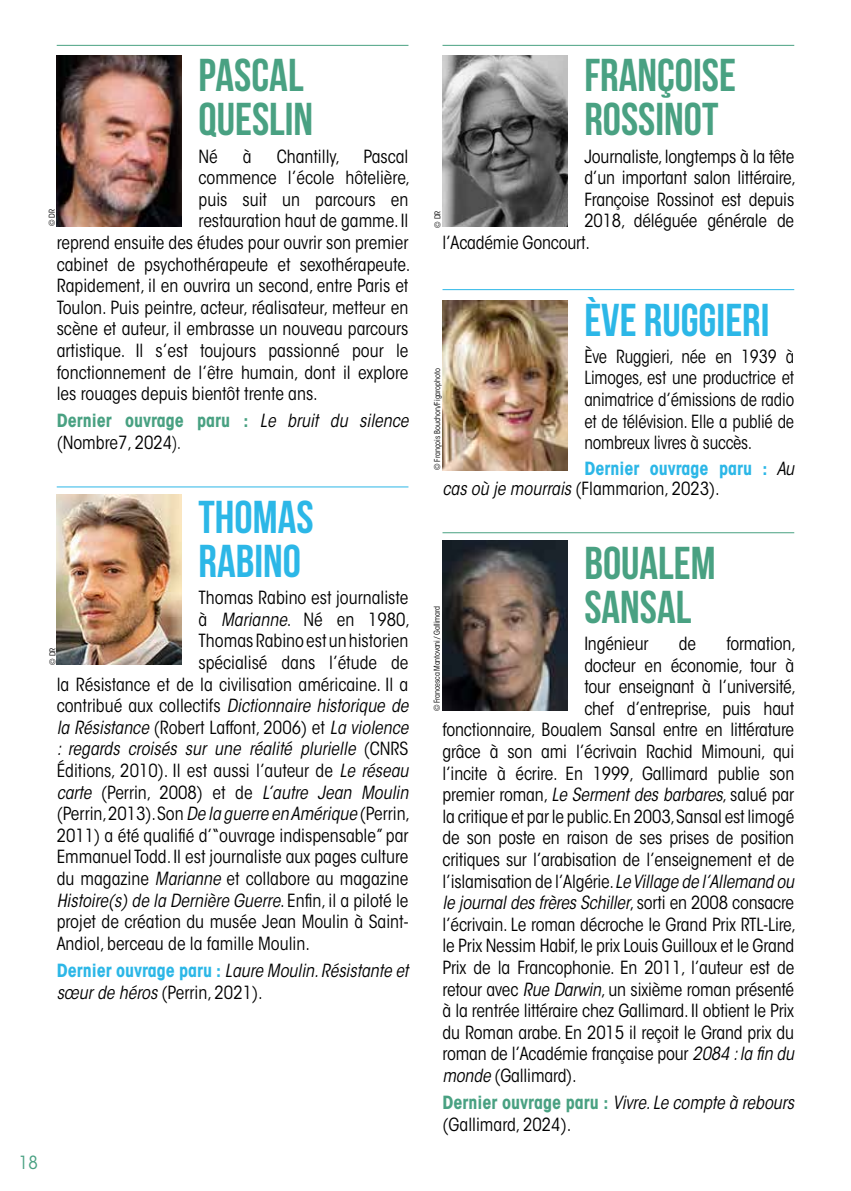
<style>
.page{position:relative;width:851px;height:1191px;background:#fff}
.page>*{position:absolute;margin:0;border:0;box-sizing:border-box;transform-origin:0 0}
.t1{font:700 46px/44px "Bebas Neue";color:#49a182}
.t2{font:700 46px/44px "Bebas Neue";color:#2cb7e7}
.t3{font:condensed 18px "ITC Avant Garde Std";letter-spacing:-.01em;color:#000}
.t4{font:italic condensed 18px "ITC Avant Garde Std";color:#000}
.t5{font:condensed 18px/21.6px "ITC Avant Garde Std";letter-spacing:-.01em;color:#000;text-align:justify;scale:.96 1}
.t6{font:italic condensed 18px/21.6px "ITC Avant Garde Std";color:#000}
.t7{font:700 condensed 18px/20px "ITC Avant Garde Std";color:#2cb7e7}
.t8{font:700 condensed 18px/21.6px "ITC Avant Garde Std";color:#49a182}
.t9{font:condensed 18px "ITC Avant Garde Std";color:#49a182}
.t10{font:condensed 8px "ITC Avant Garde Std";letter-spacing:-.02em;color:#000}
.t11{font:condensed 8px "ITC Avant Garde Std";color:#000}
.s1{font-weight:400;font-style:italic;color:#000}
.s2{font-weight:400;color:#000}
.s3{font-style:italic}
.s4{font-style:normal}
.s5{font-weight:700;font-style:normal;color:#2cb7e7}
.s6{font-weight:700;font-style:normal;color:#49a182}
</style>
<div class="page">
<hr style="left:57px;top:45px;width:351px;height:1px;background:#49a182">
<hr style="left:57px;top:486px;width:351px;height:1px;background:#2cb7e7">
<img style="left:57px;top:56px;width:124px;height:170px">
<img style="left:57px;top:495px;width:124px;height:170px">
<hr style="left:442px;top:45px;width:352px;height:1px;background:#49a182">
<hr style="left:442px;top:289px;width:352px;height:1px;background:#2cb7e7">
<hr style="left:442px;top:532px;width:352px;height:1px;background:#49a182">
<img style="left:442px;top:56px;width:125px;height:170px">
<img style="left:442px;top:300px;width:125px;height:170px">
<img style="left:442px;top:540px;width:125px;height:170px">
<h1 class="t1" style="left:198px;top:53px;width:116px">PASCAL<br>QUESLIN</h1>
<p class="t3" style="left:198px;top:145px;width:21px">Né</p>
<p class="t3" style="left:243px;top:145px;width:10px">à</p>
<p class="t3" style="left:277px;top:145px;width:65px">Chantilly,</p>
<p class="t3" style="left:363px;top:145px;width:46px">Pascal</p>
<p class="t3" style="left:198px;top:167px;width:213px">commence l’école hôtelière,</p>
<p class="t3" style="left:198px;top:188px;width:211px">puis suit un parcours en</p>
<p class="t3" style="left:198px;top:210px;width:211px">restauration haut de gamme. Il</p>
<p class="t3" style="left:57px;top:232px;width:353px">reprend ensuite des études pour ouvrir son premier</p>
<p class="t3" style="left:57px;top:253px;width:355px">cabinet de psychothérapeute et sexothérapeute.</p>
<p class="t3" style="left:57px;top:275px;width:353px">Rapidement, il en ouvrira un second, entre Paris et</p>
<p class="t3" style="left:57px;top:296px;width:353px">Toulon. Puis peintre, acteur, réalisateur, metteur en</p>
<p class="t3" style="left:57px;top:318px;width:353px">scène et auteur, il embrasse un nouveau parcours</p>
<p class="t3" style="left:57px;top:340px;width:353px">artistique. Il s’est toujours passionné pour le</p>
<p class="t3" style="left:57px;top:361px;width:353px">fonctionnement de l’être humain, dont il explore</p>
<p class="t3" style="left:57px;top:383px;width:262px">les rouages depuis bientôt trente ans.</p>
<p class="t8" style="left:57px;top:410px;width:353px">Dernier ouvrage paru : <span class="s1">Le bruit du silence </span><span class="s2">(Nombre7, 2024).</span></p>
<p class="t10" style="left:47px;top:226px;width:18px;rotate:-90deg">© DR</p>
<h1 class="t2" style="left:198px;top:494px;width:117px">THOMAS<br>RABINO</h1>
<p class="t3" style="left:198px;top:587px;width:211px">Thomas Rabino est journaliste</p>
<p class="t3" style="left:198px;top:608px;width:213px">à <span class="s3">Marianne</span>. N é e n 1 9 8 0 ,</p>
<p class="t3" style="left:198px;top:630px;width:211px">Thomas Rabino est un historien</p>
<p class="t3" style="left:198px;top:651px;width:211px">spécialisé dans l’étude de</p>
<p class="t3" style="left:57px;top:673px;width:353px">la Résistance et de la civilisation américaine. Il a</p>
<p class="t4" style="left:57px;top:695px;width:357px"><span class="s4">co n t r i b u é a u x co l l e ct i fs</span> Dictionnaire historique de</p>
<p class="t4" style="left:57px;top:716px;width:357px">la Résistance <span class="s4">(Robert Laffont, 2006) et</span> La violence</p>
<p class="t4" style="left:57px;top:738px;width:353px">: regards croisés sur une réalité plurielle <span class="s4">( C N R S</span></p>
<p class="t3" style="left:57px;top:759px;width:357px">Éditions, 2010). Il est aussi l’auteur de <span class="s3">Le réseau</span></p>
<p class="t4" style="left:57px;top:781px;width:357px">carte <span class="s4">( Pe r r i n , 2 0 0 8 ) et d e</span> L’autre Jean Moulin</p>
<p class="t3" style="left:57px;top:803px;width:355px">(Perrin,2013).Son <span class="s3">De la guerre en Amérique</span> (Perrin,</p>
<p class="t3" style="left:57px;top:824px;width:353px">2011) a été qualifié d’“ouvrage indispensable” par</p>
<p class="t3" style="left:57px;top:846px;width:353px">Emmanuel Todd. Il est journaliste aux pages culture</p>
<p class="t3" style="left:57px;top:867px;width:353px">du magazine <span class="s3">Marianne</span> et collabore au magazine</p>
<p class="t4" style="left:57px;top:889px;width:353px">Histoire(s) de la Dernière Guerre<span class="s4">. E n fi n , i l a p i l o t é l e</span></p>
<p class="t3" style="left:57px;top:911px;width:353px">projet de création du musée Jean Moulin à Saint-</p>
<p class="t3" style="left:57px;top:932px;width:255px">Andiol, berceau de la famille Moulin.</p>
<p class="t6" style="left:57px;top:960px;width:353px"><span class="s5">Dernier ouvrage paru :</span> Laure Moulin. Résistante et sœur de héros <span class="s4">(Perrin, 2021).</span></p>
<p class="t10" style="left:48px;top:664px;width:18px;rotate:-90deg">© DR</p>
<p class="t9" style="left:19px;top:1152px;width:20px">18</p>
<h1 class="t1" style="left:584px;top:53px;width:153px">FRANÇOISE<br>ROSSINOT</h1>
<p class="t3" style="left:584px;top:145px;width:211px">Journaliste, longtemps à la tête</p>
<p class="t3" style="left:584px;top:167px;width:213px">d’un important salon littéraire,</p>
<p class="t3" style="left:584px;top:188px;width:211px">Françoise Rossinot est depuis</p>
<p class="t3" style="left:584px;top:210px;width:211px">2018, déléguée générale de</p>
<p class="t3" style="left:442px;top:232px;width:149px">l’Académie Goncourt.</p>
<p class="t10" style="left:432px;top:228px;width:18px;rotate:-90deg">© DR</p>
<h1 class="t2" style="left:584px;top:297px;width:187px">ÈVE RUGGIERI</h1>
<p class="t5" style="left:584px;top:345px;width:220px">Ève Ruggieri, née en 1939 à Limoges, est une productrice et animatrice d’émissions de radio et de télévision. Elle a publié de nombreux livres à succès.</p>
<p class="t7" style="left:442px;top:458px;width:353px;text-indent:142px">Dernier ouvrage paru : <span class="s1">Au cas où je mourrais</span> <span class="s2">(Flammarion, 2023).</span></p>
<p class="t11" style="left:432px;top:470px;width:104px;rotate:-90deg">© François Bouchon/Figarophoto</p>
<h1 class="t1" style="left:584px;top:540px;width:133px">BOUALEM<br>SANSAL</h1>
<p class="t3" style="left:584px;top:632px;width:66px">Ingénieur</p>
<p class="t3" style="left:678px;top:632px;width:19px">de</p>
<p class="t3" style="left:726px;top:632px;width:71px">formation,</p>
<p class="t3" style="left:584px;top:654px;width:211px">docteur en économie, tour à</p>
<p class="t3" style="left:584px;top:676px;width:213px">tour enseignant à l’université,</p>
<p class="t3" style="left:584px;top:697px;width:211px">chef d’entreprise, puis haut</p>
<p class="t3" style="left:442px;top:719px;width:353px">fonctionnaire, Boualem Sansal entre en littérature</p>
<p class="t3" style="left:442px;top:740px;width:353px">grâce à son ami l’écrivain Rachid Mimouni, qui</p>
<p class="t3" style="left:442px;top:762px;width:353px">l’incite à écrire. En 1999, Gallimard publie son</p>
<p class="t3" style="left:442px;top:784px;width:353px">premier roman, <span class="s3">Le Sermentdesbarbares</span>, salué par</p>
<p class="t3" style="left:442px;top:805px;width:353px">la critique et par le public.En 2003,Sansal est limogé</p>
<p class="t3" style="left:442px;top:827px;width:353px">de son poste en raison de ses prises de position</p>
<p class="t3" style="left:442px;top:848px;width:353px">critiques sur l’arabisation de l’enseignement et de</p>
<p class="t3" style="left:442px;top:870px;width:357px">l’islamisation de l’Algérie.<span class="s3">Le Village de l’Allemand ou</span></p>
<p class="t4" style="left:442px;top:892px;width:353px">le journaldesfrèresSchiller<span class="s4">, s o rt i e n 2 0 0 8 c o n s a c re</span></p>
<p class="t3" style="left:442px;top:913px;width:355px">l’écrivain. Le roman décroche le Grand Prix RTL-Lire,</p>
<p class="t3" style="left:442px;top:935px;width:353px">le Prix Nessim Habif, le prix Louis Guilloux et le Grand</p>
<p class="t3" style="left:442px;top:956px;width:353px">Prix de la Francophonie. En 2011, l’auteur est de</p>
<p class="t3" style="left:442px;top:978px;width:353px">retour avec <span class="s3">Rue Darwin</span>, un sixième roman présenté</p>
<p class="t3" style="left:442px;top:1000px;width:353px">à la rentrée littéraire chez Gallimard. Il obtient le Prix</p>
<p class="t3" style="left:442px;top:1021px;width:353px">du Roman arabe. En 2015 il reçoit le Grand prix du</p>
<p class="t3" style="left:442px;top:1043px;width:357px">roman de l’Académie française pour <span class="s3">2084 :la fin du</span></p>
<p class="t3" style="left:442px;top:1064px;width:136px"><span class="s3">monde</span> (Gallimard).</p>
<p class="t6" style="left:442px;top:1092px;width:353px"><span class="s6">Dernier ouvrage paru :</span> Vivre. Le compte à rebours <span class="s4">(Gallimard, 2024).</span></p>
<p class="t10" style="left:432px;top:711px;width:106px;rotate:-90deg">© Francesca Mantovani / Gallimard</p>
</div>
